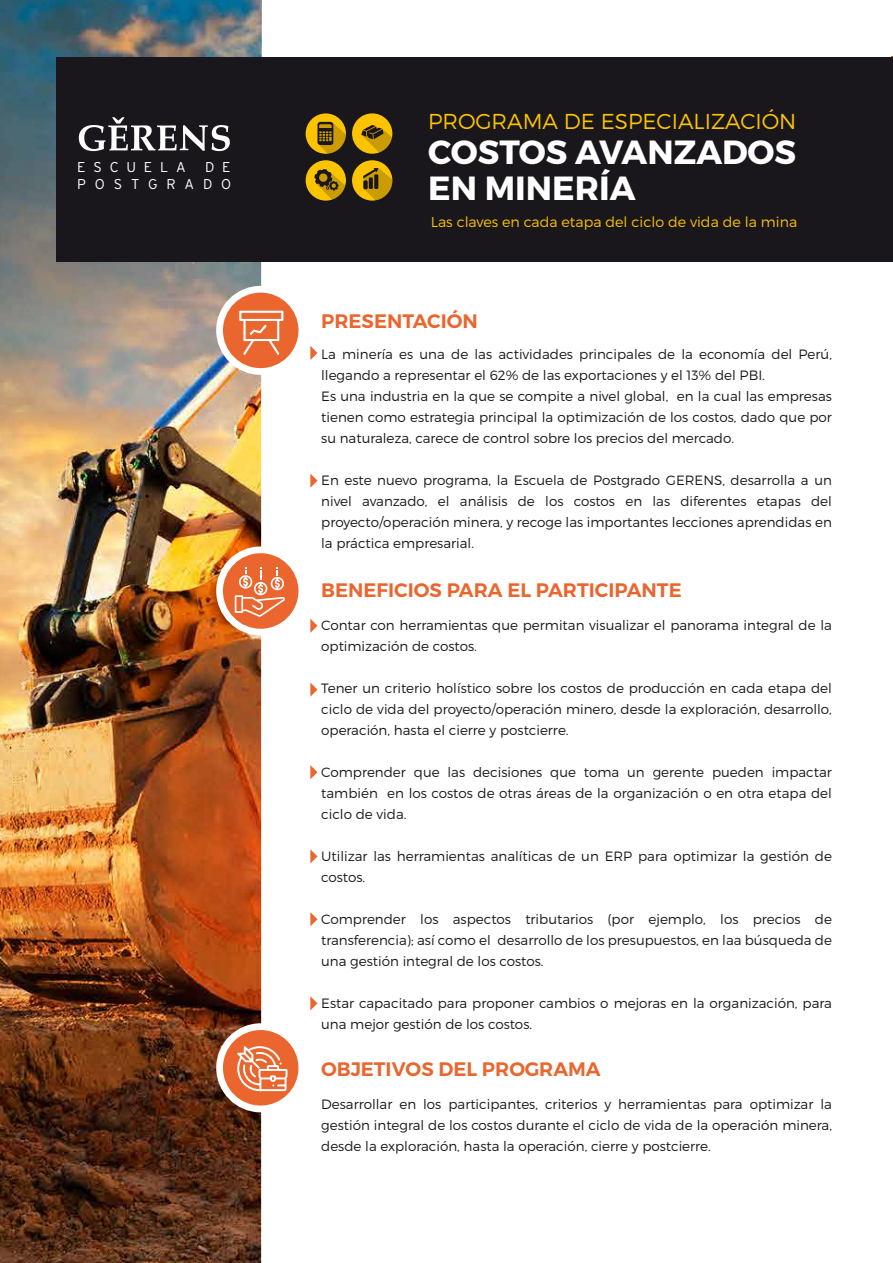
<style>
.page{position:relative;width:893px;height:1263px;background:#fff}
.page>*{position:absolute;margin:0;border:0;box-sizing:border-box;transform-origin:0 0}
.t1{font:700 33.45px/35.5px "Montserrat";color:#fff}
.t2{font:300 21.6px "Montserrat";color:#fcc400}
.t3{font:600 19.5px "Montserrat";color:#ea662e}
.t4{font:300 14.25px "Montserrat";color:#fcc400}
.t5{font:300 14.25px/17.1px "Interstate";letter-spacing:.62em;color:#fff;text-align:right}
.t6{font:300 14.25px "Interstate";letter-spacing:.55em;color:#fff}
.t7{font:300 13.5px/21px "Montserrat";color:#1a171c;text-align:justify}
</style>
<div class="page">
<img style="left:0;top:0;width:262px;height:1263px">
<svg style="left:310px;top:473px;width:7px;height:15px"></svg>
<div style="left:216px;top:286px;width:89px;height:89px;border:14px solid #fff;border-radius:50%"></div>
<div style="left:216px;top:546px;width:89px;height:89px;border:14px solid #fff;border-radius:50%"></div>
<div style="left:216px;top:1023px;width:89px;height:89px;border:14px solid #fff;border-radius:50%"></div>
<div style="left:247px;top:57px;width:646px;height:205px;background:#1a171c"></div>
<div style="left:56px;top:57px;width:205px;height:205px;background:#1a171c"></div>
<svg style="left:79px;top:117px;width:151px;height:34px"></svg>
<svg style="left:310px;top:346px;width:7px;height:14px"></svg>
<svg style="left:310px;top:619px;width:7px;height:14px"></svg>
<svg style="left:310px;top:682px;width:7px;height:15px"></svg>
<svg style="left:310px;top:765px;width:7px;height:14px"></svg>
<svg style="left:310px;top:849px;width:7px;height:14px"></svg>
<svg style="left:310px;top:912px;width:7px;height:14px"></svg>
<svg style="left:310px;top:996px;width:7px;height:14px"></svg>
<div style="left:306px;top:113px;width:40px;height:41px;background:#fcc400;border-radius:50%"></div>
<svg style="left:317px;top:122px;width:29px;height:32px"></svg>
<div style="left:352px;top:160px;width:40px;height:41px;background:#fcc400;border-radius:50%"></div>
<svg style="left:363px;top:168px;width:29px;height:33px"></svg>
<svg style="left:374px;top:174px;width:4px;height:15px"></svg>
<svg style="left:369px;top:177px;width:4px;height:12px"></svg>
<div style="left:363px;top:180px;width:5px;height:9px;background:#1a171c;border-radius:2px"></div>
<div style="left:352px;top:113px;width:40px;height:41px;background:#fcc400;border-radius:50%"></div>
<svg style="left:361px;top:125px;width:31px;height:29px"></svg>
<div style="left:306px;top:160px;width:40px;height:41px;background:#fcc400;border-radius:50%"></div>
<svg style="left:314px;top:169px;width:32px;height:32px"></svg>
<div style="left:223px;top:293px;width:75px;height:75px;background:#ea662e;border-radius:50%"></div>
<div style="left:223px;top:553px;width:75px;height:76px;background:#ea662e;border-radius:50%"></div>
<div style="left:223px;top:1030px;width:75px;height:75px;background:#ea662e;border-radius:50%"></div>
<svg style="left:237px;top:1046px;width:50px;height:45px"></svg>
<svg style="left:235px;top:567px;width:50px;height:50px"></svg>
<svg style="left:238px;top:310px;width:46px;height:46px"></svg>
<p class="t6" style="left:77px;top:159px;width:110px">ESCUELA</p>
<p class="t5" style="left:77px;top:158px;width:155px">D E<br>POSTGRADO</p>
<h2 class="t2" style="left:428px;top:108px;width:370px">PROGRAMA DE ESPECIALIZACIÓN</h2>
<h1 class="t1" style="left:428px;top:135px;width:369px">COSTOS AVANZADOS<br>EN MINERÍA</h1>
<p class="t4" style="left:431px;top:213px;width:368px">Las claves en cada etapa del ciclo de vida de la mina</p>
<h3 class="t3" style="left:321px;top:309px;width:158px">PRESENTACIÓN</h3>
<p class="t7" style="left:321px;top:343px;width:512px;text-align:left">La minería es una de las actividades principales de la economía del Perú, llegando a representar el 62% de las exportaciones y el 13% del PBI.<br>Es una industria en la que se compite a nivel global, en la cual las empresas tienen como estrategia principal la optimización de los costos, dado que por su naturaleza, carece de control sobre los precios del mercado.</p>
<p class="t7" style="left:321px;top:469px;width:512px">En este nuevo programa, la Escuela de Postgrado GERENS, desarrolla a un nivel avanzado, el análisis de los costos en las diferentes etapas del proyecto/operación minera, y recoge las importantes lecciones aprendidas en la práctica empresarial.</p>
<h3 class="t3" style="left:321px;top:578px;width:362px">BENEFICIOS PARA EL PARTICIPANTE</h3>
<p class="t7" style="left:321px;top:614px;width:512px">Contar con herramientas que permitan visualizar el panorama integral de la optimización de costos.</p>
<p class="t7" style="left:321px;top:677px;width:512px">Tener un criterio holístico sobre los costos de producción en cada etapa del ciclo de vida del proyecto/operación minero, desde la exploración, desarrollo, operación, hasta el cierre y postcierre.</p>
<p class="t7" style="left:321px;top:761px;width:512px">Comprender que las decisiones que toma un gerente pueden impactar también en los costos de otras áreas de la organización o en otra etapa del ciclo de vida.</p>
<p class="t7" style="left:321px;top:846px;width:512px">Utilizar las herramientas analíticas de un ERP para optimizar la gestión de costos.</p>
<p class="t7" style="left:321px;top:909px;width:512px">Comprender los aspectos tributarios (por ejemplo, los precios de transferencia); así como el desarrollo de los presupuestos, en laa búsqueda de una gestión integral de los costos.</p>
<p class="t7" style="left:321px;top:993px;width:512px">Estar capacitado para proponer cambios o mejoras en la organización, para una mejor gestión de los costos.</p>
<h3 class="t3" style="left:321px;top:1056px;width:281px">OBJETIVOS DEL PROGRAMA</h3>
<p class="t7" style="left:321px;top:1093px;width:512px">Desarrollar en los participantes, criterios y herramientas para optimizar la gestión integral de los costos durante el ciclo de vida de la operación minera, desde la exploración, hasta la operación, cierre y postcierre.</p>
</div>
